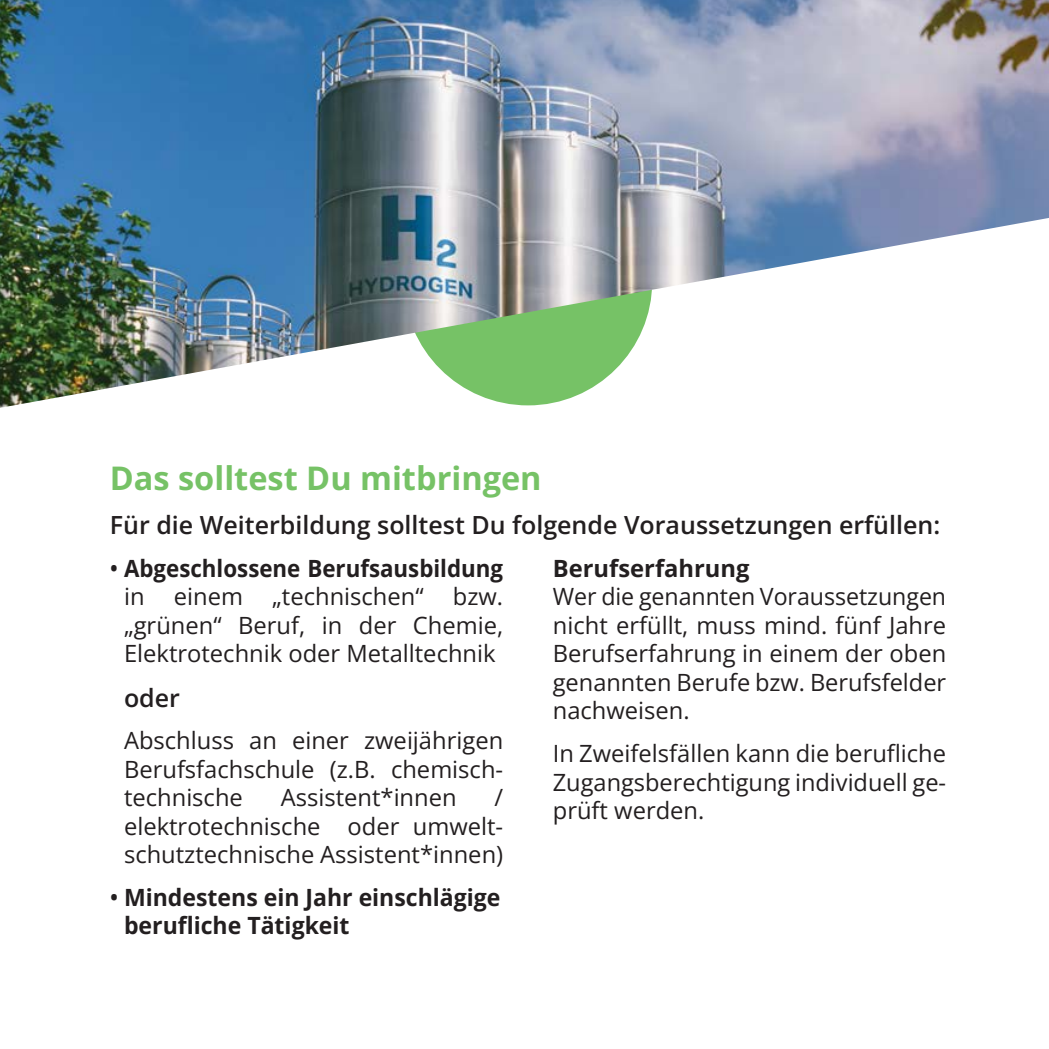
<style>
.page{position:relative;width:1049px;height:1049px;background:#fff}
.page>*{position:absolute;margin:0;border:0;box-sizing:border-box;transform-origin:0 0}
.t1{font:700 32.5px "Open Sans";color:#76c266}
.t2{font:600 25px "Open Sans";color:#231f20}
.t3{font:23.75px/28.5px "Open Sans";color:#231f20;text-align:justify}
.t4{font:700 23.75px/28.5px "Open Sans";color:#231f20}
.s1{font-weight:600}
.s2{font-weight:700}
</style>
<div class="page">
<img style="left:0;top:0;width:1049px;height:408px">
<h1 class="t1" style="left:110px;top:465px;width:433px">Das solltest Du mitbringen</h1>
<p class="t2" style="left:110px;top:515px;width:832px">Für die Weiterbildung solltest Du folgende Voraussetzungen erfüllen:</p>
<p class="t3" style="left:110px;top:556px;width:395px;text-align:center"><span class="s1">ï</span> <span class="s2">Abgeschlossene Berufsausbildung </span>in einem „technischen“ bzw. „grünen“ Beruf, in der Chemie, Elektrotechnik oder Metalltechnik</p>
<p class="t2" style="left:124px;top:687px;width:58px">oder</p>
<p class="t3" style="left:124px;top:729px;width:381px">Abschluss an einer zweijährigen Berufsfachschule (z.B. chemisch&shy;technische</p>
<p class="t4" style="left:553px;top:556px;width:198px">Berufserfahrung</p>
<p class="t3" style="left:553px;top:585px;width:395px">Wer die genannten Voraussetzungen nicht erfüllt, muss mind. fünf Jahre Berufserfahrung in einem der oben genannten Berufe bzw. Berufsfelder nachweisen.</p>
<p class="t3" style="left:553px;top:738px;width:395px">In Zweifelsfällen kann die berufliche Zugangsberechtigung individuell ge&shy;prüft werden.</p>
<p class="t3" style="left:281px;top:786px;width:177px">Assistent*innen</p>
<p class="t3" style="left:124px;top:786px;width:381px;text-indent:370px">/ elektrotechnische oder umwelt&shy;schutztechnische Assistent*innen)</p>
<p class="t4" style="left:124px;top:885px;width:378px;text-indent:-14px"><span class="s1">ï</span> Mindestens ein Jahr einschlägige berufliche Tätigkeit</p>
</div>
